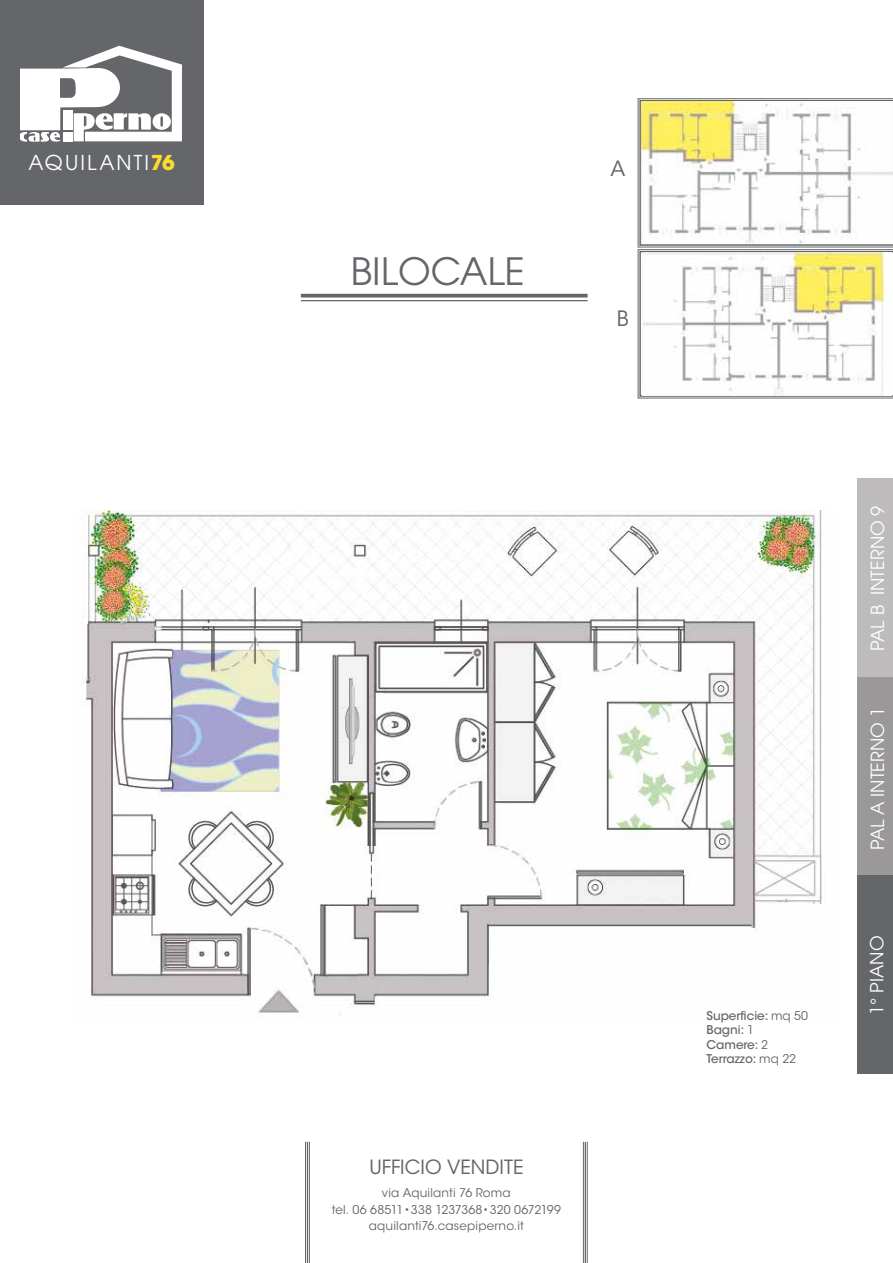
<style>
.page{position:relative;width:893px;height:1263px;background:#fff}
.page>*{position:absolute;margin:0;border:0;box-sizing:border-box;transform-origin:0 0}
.t1{font:37.5px "Avant Garde";color:#64666a}
.t2{font:21px "ITC Avant Garde Std";color:#65656a}
.t3{font:20.4px "Avant Garde";letter-spacing:.1em;color:#fff}
.t4{font:19.5px "ITC Avant Garde Std";color:#65656a}
.t5{font:18px "Avant Garde";color:#fff}
.t6{font:12px/16.5px "ITC Avant Garde Std";letter-spacing:.015em;color:#65656a;text-align:center}
.t7{font:500 12px/14.4px "ITC Avant Garde Std";color:#64666a}
.s1{font-family:"ITC Avant Garde Std";font-weight:700;color:#fddc2e}
.s2{font-weight:400}
</style>
<div class="page">
<div style="left:857px;top:478px;width:36px;height:199px;background:#bdbbbb"></div>
<div style="left:857px;top:677px;width:36px;height:198px;background:#9a9899"></div>
<div style="left:857px;top:875px;width:36px;height:199px;background:#64666a"></div>
<hr style="left:309px;top:1142px;width:1px;height:121px;background:#64666a">
<hr style="left:307px;top:1142px;width:1px;height:121px;background:#64666a">
<hr style="left:305px;top:1142px;width:1px;height:121px;background:#64666a">
<hr style="left:587px;top:1142px;width:1px;height:121px;background:#64666a">
<hr style="left:585px;top:1142px;width:1px;height:121px;background:#64666a">
<hr style="left:583px;top:1142px;width:1px;height:121px;background:#64666a">
<svg style="left:301px;top:294px;width:287px;height:4px"></svg>
<hr style="left:301px;top:300px;width:287px;height:1px;background:#64666a">
<svg style="left:638px;top:98px;width:255px;height:300px"></svg>
<div style="left:0;top:0;width:204px;height:204px;background:#64666a"></div>
<svg style="left:20px;top:46px;width:162px;height:96px"></svg>
<img style="left:82px;top:510px;width:740px;height:507px">
<img style="left:641px;top:101px;width:251px;height:143px">
<img style="left:642px;top:252px;width:249px;height:143px">
<h3 class="t3" style="left:29px;top:150px;width:148px">AQUILANTI<span class="s1">76</span></h3>
<h2 class="t2" style="left:610px;top:156px;width:16px">A</h2>
<h1 class="t1" style="left:351px;top:249px;width:176px">BILOCALE</h1>
<h2 class="t2" style="left:617px;top:306px;width:14px">B</h2>
<h3 class="t4" style="left:369px;top:1155px;width:156px">UFFICIO VENDITE</h3>
<p class="t6" style="left:332px;top:1185px;width:231px">via Aquilanti 76 Roma<br>tel. 06 68511• 338 1237368• 320 0672199 aquilanti76.casepiperno.it</p>
<p class="t7" style="left:706px;top:1008px;width:103px">Superficie: <span class="s2">mq 50<br></span>Bagni: <span class="s2">1<br></span>Camere: <span class="s2">2<br></span>Terrazzo: <span class="s2">mq 22</span></p>
<h3 class="t5" style="left:867px;top:651px;width:147px;rotate:-90deg">PAL B INTERNO 9</h3>
<h3 class="t5" style="left:867px;top:850px;width:144px;rotate:-90deg">PAL A INTERNO 1</h3>
<h3 class="t5" style="left:866px;top:1015px;width:81px;rotate:-90deg">1° PIANO</h3>
</div>
